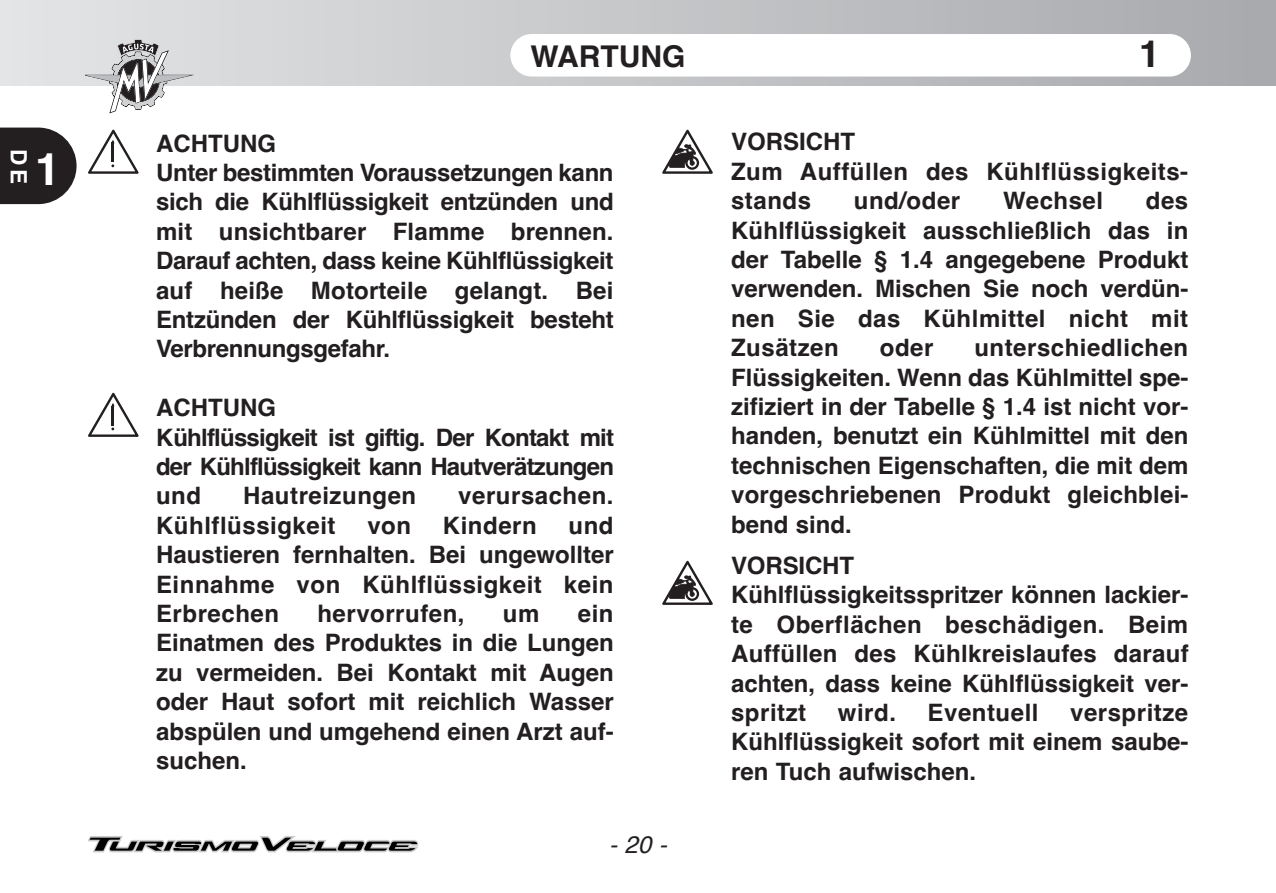
<style>
.page{position:relative;width:1276px;height:893px;background:#fff}
.page>*{position:absolute;margin:0;border:0;box-sizing:border-box;transform-origin:0 0}
.t1{font:700 45px "Helvetica";color:#fff}
.t2{font:700 37.5px "Helvetica";color:#231f20}
.t3{font:700 30px "Helvetica";color:#231f20}
.t4{font:700 24px/29.4px "Helvetica";color:#231f20;text-align:justify}
.t5{font:700 24px/29.4px "Helvetica";letter-spacing:.02em;color:#231f20}
.t6{font:700 24px/29.4px "Helvetica";letter-spacing:-.035em;color:#231f20}
.t7{font:italic 24px "Helvetica";color:#231f20}
.t8{font:700 22.5px "Helvetica";color:#fff}
</style>
<div class="page">
<svg style="left:0;top:128px;width:77px;height:76px;background:#3b3738"></svg>
<div style="left:0;top:0;width:1276px;height:85px;background:linear-gradient(to right,#e4e5e6,#a8a9ad)"></div>
<div style="left:510px;top:34px;width:681px;height:43px;background:#fff;border-radius:21px"></div>
<svg style="left:85px;top:39px;width:109px;height:74px"></svg>
<svg style="left:88px;top:836px;width:330px;height:16px"></svg>
<svg style="left:662px;top:130px;width:51px;height:44px"></svg>
<svg style="left:662px;top:561px;width:51px;height:44px"></svg>
<svg style="left:88px;top:130px;width:51px;height:44px"></svg>
<svg style="left:88px;top:393px;width:51px;height:44px"></svg>
<p class="t8" style="left:32px;top:149px;width:37px;rotate:90deg">DE</p>
<h1 class="t1" style="left:35px;top:142px;width:27px">1</h1>
<p class="t3" style="left:530px;top:38px;width:156px">WARTUNG</p>
<h2 class="t2" style="left:1139px;top:31px;width:22px">1</h2>
<p class="t4" style="left:156px;top:131px;width:459px;text-align:left">ACHTUNG<br>Unter bestimmten Voraussetzungen kann sich die Kühlflüssigkeit entzünden und mit unsichtbarer Flamme brennen.<br>Darauf achten, dass keine Kühlflüssigkeit auf heiße Motorteile gelangt. Bei<br>Entzünden der Kühlflüssigkeit besteht<br>Verbrennungsgefahr.</p>
<p class="t6" style="left:156px;top:396px;width:459px">ACHTUNG<br>Kühlflüssigkeit ist giftig. Der Kontakt mit der Kühlflüssigkeit kann Hautverätzungen und</p>
<p class="t5" style="left:243px;top:484px;width:175px">Hautreizungen</p>
<p class="t5" style="left:458px;top:484px;width:157px">verursachen.</p>
<p class="t5" style="left:156px;top:513px;width:181px">Kühlflüssigkeit</p>
<p class="t4" style="left:367px;top:513px;width:45px">von</p>
<p class="t5" style="left:443px;top:513px;width:95px">Kindern</p>
<p class="t4" style="left:156px;top:513px;width:459px;text-indent:412px">und Haustieren fernhalten. Bei ungewollter Einnahme von Kühlflüssigkeit kein Erbrechen</p>
<p class="t5" style="left:317px;top:601px;width:149px">hervorrufen,</p>
<p class="t4" style="left:503px;top:601px;width:38px">um</p>
<p class="t4" style="left:156px;top:601px;width:459px;text-indent:422px">ein Einatmen des Produktes in die Lungen zu vermeiden. Bei Kontakt mit Augen oder Haut sofort mit reichlich Wasser abspülen und umgehend einen Arzt auf&shy;suchen.</p>
<p class="t7" style="left:609px;top:826px;width:59px">- 20 -</p>
<p class="t5" style="left:731px;top:130px;width:459px">VORSICHT<br>Zum Auffüllen des Kühlflüssigkeits&shy;stands</p>
<p class="t4" style="left:854px;top:189px;width:108px">und/oder</p>
<p class="t5" style="left:1003px;top:189px;width:102px">Wechsel</p>
<p class="t4" style="left:731px;top:189px;width:459px;text-indent:415px">des Kühlflüssigkeit ausschließlich das in der Tabelle § 1.4 angegebene Produkt verwenden. Mischen Sie noch verdün&shy;nen Sie das Kühlmittel nicht mit Zusätzen</p>
<p class="t4" style="left:731px;top:336px;width:459px;text-indent:243px">unterschiedlichen Flüssigkeiten. Wenn das Kühlmittel spe&shy;zifiziert in der Tabelle § 1.4 ist nicht vor&shy;handen, benutzt ein Kühlmittel mit den technischen Eigenschaften, die mit dem vorgeschriebenen Produkt gleichblei&shy;bend sind.</p>
<p class="t4" style="left:731px;top:553px;width:459px;text-align:left">VORSICHT<br>Kühlflüssigkeitsspritzer können lackier&shy;te Oberflächen beschädigen. Beim<br>Auffüllen des Kühlkreislaufes darauf achten, dass keine Kühlflüssigkeit ver&shy;spritzt</p>
<p class="t4" style="left:880px;top:336px;width:55px">oder</p>
<p class="t4" style="left:731px;top:700px;width:459px;text-indent:339px">verspritze Kühlflüssigkeit sofort mit einem saube&shy;ren Tuch aufwischen.</p>
<p class="t4" style="left:838px;top:700px;width:60px">wird.</p>
<p class="t5" style="left:927px;top:700px;width:112px">Eventuell</p>
</div>
